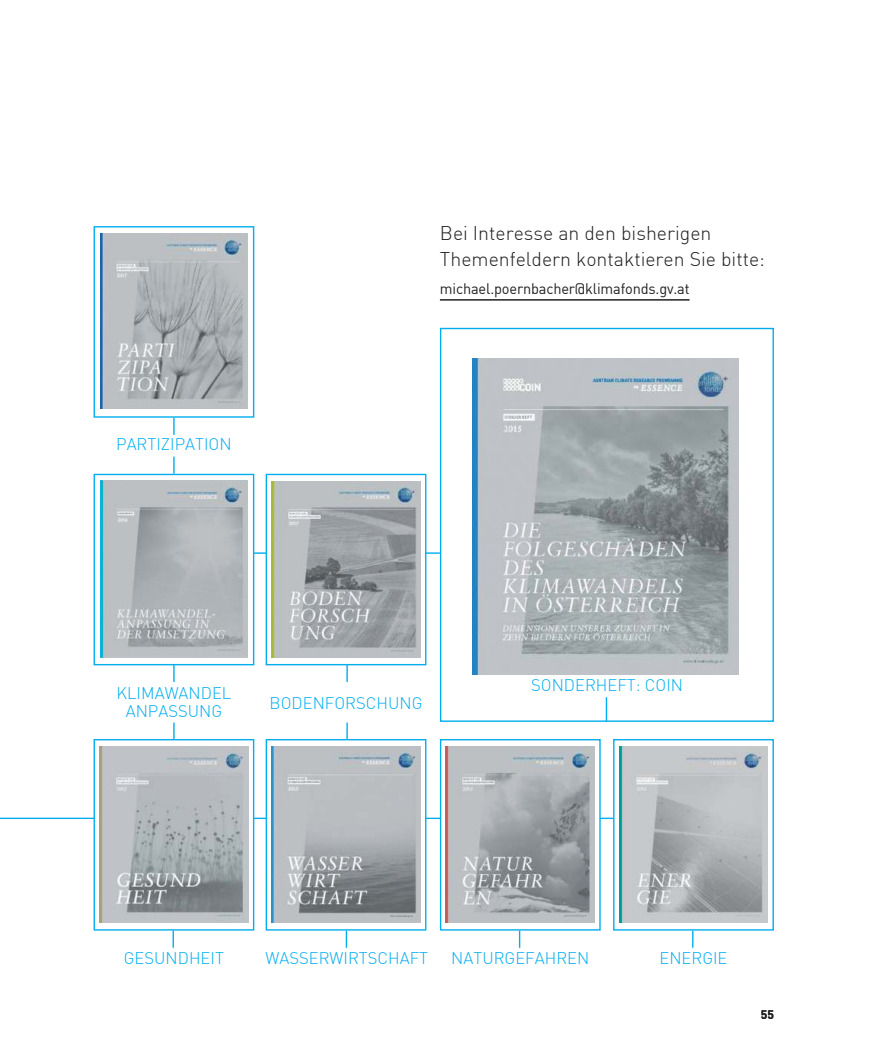
<style>
.page{position:relative;width:893px;height:1063px;background:#fff}
.page>*{position:absolute;margin:0;border:0;box-sizing:border-box;transform-origin:0 0}
.t1{font:300 19.5px/25.2px "DIN";color:#221f1f}
.t2{font:300 16.5px/18px "DIN";color:#00adef;text-align:center}
.t3{font:15px "DIN";letter-spacing:-.01em;color:#221f1f}
.t4{font:700 12.15px "DIN";color:#221f1f}
</style>
<div class="page">
<hr style="left:0;top:818px;width:100px;height:1px;background:#00adef">
<hr style="left:440px;top:299px;width:250px;height:2px;background:#221f1f">
<svg style="left:173px;top:931px;width:1px;height:17px"></svg>
<hr style="left:105px;top:818px;width:508px;height:1px;background:#00adef">
<div style="left:440px;top:739px;width:161px;height:192px;background:#fff;border:1px solid #00adef"></div>
<div style="left:94px;top:739px;width:160px;height:192px;background:#fff;border:1px solid #00adef"></div>
<div style="left:266px;top:739px;width:160px;height:192px;background:#fff;border:1px solid #00adef"></div>
<img style="left:100px;top:746px;width:148px;height:177px">
<img style="left:272px;top:746px;width:148px;height:177px">
<img style="left:446px;top:746px;width:148px;height:177px">
<svg style="left:346px;top:931px;width:1px;height:17px"></svg>
<svg style="left:519px;top:931px;width:1px;height:17px"></svg>
<div style="left:613px;top:739px;width:161px;height:192px;background:#fff;border:1px solid #00adef"></div>
<img style="left:619px;top:746px;width:148px;height:177px">
<svg style="left:692px;top:931px;width:1px;height:17px"></svg>
<hr style="left:105px;top:552px;width:335px;height:2px;background:#00adef">
<div style="left:94px;top:474px;width:160px;height:191px;background:#fff;border:1px solid #00adef"></div>
<div style="left:94px;top:226px;width:160px;height:192px;background:#fff;border:1px solid #00adef"></div>
<svg style="left:266px;top:474px;width:160px;height:191px"></svg>
<img style="left:100px;top:481px;width:148px;height:177px">
<img style="left:100px;top:233px;width:148px;height:176px">
<img style="left:272px;top:481px;width:148px;height:176px">
<div style="left:440px;top:328px;width:334px;height:394px;background:#fff;border:1px solid #00adef"></div>
<svg style="left:606px;top:697px;width:1px;height:24px"></svg>
<img style="left:473px;top:358px;width:266px;height:317px">
<svg style="left:173px;top:665px;width:2px;height:17px"></svg>
<svg style="left:173px;top:418px;width:2px;height:17px"></svg>
<svg style="left:346px;top:665px;width:2px;height:17px"></svg>
<svg style="left:173px;top:723px;width:2px;height:17px"></svg>
<svg style="left:173px;top:457px;width:2px;height:17px"></svg>
<svg style="left:346px;top:723px;width:2px;height:17px"></svg>
<p class="t2" style="left:116px;top:437px;width:117px">PARTIZIPATION</p>
<p class="t1" style="left:440px;top:222px;width:327px">Bei Interesse an den bisherigen<br>Themenfeldern kontaktieren Sie bitte:</p>
<p class="t3" style="left:440px;top:282px;width:251px">michael.poernbacher@klimafonds.gv.at</p>
<p class="t2" style="left:116px;top:685px;width:116px">KLIMAWANDEL<br>ANPASSUNG</p>
<p class="t2" style="left:270px;top:696px;width:154px">BODENFORSCHUNG</p>
<p class="t2" style="left:531px;top:677px;width:153px">SONDERHEFT: COIN</p>
<p class="t2" style="left:124px;top:950px;width:102px">GESUNDHEIT</p>
<p class="t2" style="left:265px;top:950px;width:164px">WASSERWIRTSCHAFT</p>
<p class="t2" style="left:451px;top:950px;width:140px">NATURGEFAHREN</p>
<p class="t2" style="left:659px;top:950px;width:70px">ENERGIE</p>
<p class="t4" style="left:761px;top:1010px;width:15px">55</p>
</div>
